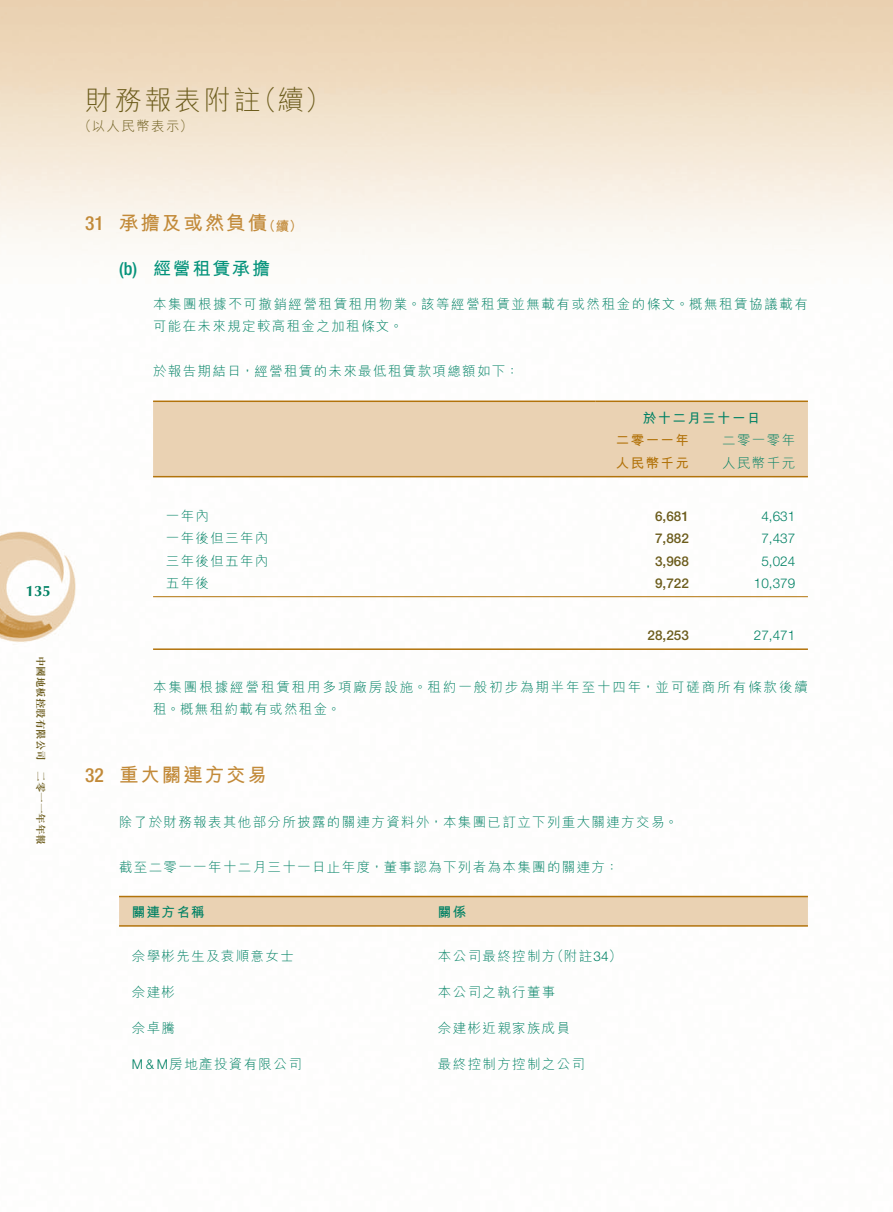
<style>
.page{position:relative;width:893px;height:1212px;background:#fff}
.page>*{position:absolute;margin:0;border:0;box-sizing:border-box;transform-origin:0 0}
.t1{font:300 27px "M Hei HK";letter-spacing:.1em;color:#6c5c1c}
.t2{font:700 19.5px "M Hei HK";letter-spacing:.1em;color:#c28a39}
.t3{font:700 18px "M Hei HK";letter-spacing:.1em;color:#05937b}
.t4{font:700 15px "Optima LT Std";color:#008164}
.t5{font:300 13.5px/22.5px "M Hei HK";letter-spacing:.1em;color:#008164}
.t6{font:300 13.5px/22.5px "M Hei HK";letter-spacing:.14em;color:#008164}
.t7{font:300 13.5px "Helvetica Neue LT Std";color:#008164}
.t8{font:500 13.5px "Helvetica Neue LT Std";color:#6c5c1c}
.t9{font:700 13.5px "M Hei HK";letter-spacing:.1em;color:#008164}
.t10{font:700 13.5px "M Hei HK";letter-spacing:.1em;color:#b2730b}
.t11{font:300 13.5px "M Hei HK";letter-spacing:.1em;color:#6c5c1c}
.t12{font:700 10.5px "M Sung HK";color:#6c5c1c}
.s1{font-family:"Helvetica Neue LT Std";font-weight:500;font-stretch:condensed}
.s2{font-size:13.5px}
.s3{font-family:"Helvetica Neue LT Std"}
</style>
<div class="page">
<img style="left:0;top:0;width:893px;height:896px">
<div style="left:153px;top:402px;width:655px;height:74px;background:#ead2b3"></div>
<hr style="left:595px;top:400px;width:213px;height:2px;background:#b2730b">
<hr style="left:153px;top:476px;width:655px;height:1px;background:#b2730b">
<hr style="left:153px;top:596px;width:655px;height:1px;background:#b2730b">
<hr style="left:153px;top:648px;width:655px;height:2px;background:#b2730b">
<hr style="left:153px;top:400px;width:442px;height:2px;background:#b2730b">
<div style="left:119px;top:897px;width:689px;height:28px;background:#ead2b3"></div>
<hr style="left:119px;top:925px;width:689px;height:2px;background:#b2730b">
<hr style="left:119px;top:896px;width:689px;height:1px;background:#b2730b">
<p class="t4" style="left:26px;top:585px;width:27px">135</p>
<p class="t12" style="left:45px;top:656px;width:190px;rotate:90deg">中國地板控股有限公司 二零一一年年報</p>
<h1 class="t1" style="left:85px;top:90px;width:248px">財務報表附註（續）</h1>
<p class="t11" style="left:78px;top:121px;width:116px">（以人民幣表示）</p>
<h2 class="t2" style="left:85px;top:215px;width:219px"><span class="s1">31</span> 承擔及或然負債<span class="s2">（續）</span></h2>
<h3 class="t3" style="left:119px;top:261px;width:153px"><span class="s1">(b)</span> 經營租賃承擔</h3>
<p class="t5" style="left:153px;top:294px;width:656px">本集團根據不可撤銷經營租賃租用物業。該等經營租賃並無載有或然租金的條文。概無租賃協議載有可能在未來規定較高租金之加租條文。</p>
<p class="t5" style="left:153px;top:362px;width:367px">於報告期結日，經營租賃的未來最低租賃款項總額如下：</p>
<p class="t9" style="left:643px;top:413px;width:119px">於十二月三十一日</p>
<p class="t10" style="left:616px;top:435px;width:74px">二零一一年</p>
<p class="t5" style="left:722px;top:431px;width:74px">二零一零年</p>
<p class="t10" style="left:616px;top:458px;width:74px">人民幣千元</p>
<p class="t5" style="left:722px;top:453px;width:74px">人民幣千元</p>
<p class="t5" style="left:166px;top:506px;width:45px">一年內</p>
<p class="t8" style="left:655px;top:511px;width:35px">6,681</p>
<p class="t7" style="left:761px;top:511px;width:35px">4,631</p>
<p class="t5" style="left:166px;top:529px;width:104px">一年後但三年內</p>
<p class="t8" style="left:655px;top:533px;width:35px">7,882</p>
<p class="t7" style="left:761px;top:533px;width:35px">7,437</p>
<p class="t5" style="left:166px;top:551px;width:104px">三年後但五年內</p>
<p class="t8" style="left:655px;top:556px;width:35px">3,968</p>
<p class="t7" style="left:761px;top:556px;width:35px">5,024</p>
<p class="t5" style="left:166px;top:574px;width:45px">五年後</p>
<p class="t8" style="left:655px;top:578px;width:35px">9,722</p>
<p class="t7" style="left:754px;top:578px;width:43px">10,379</p>
<p class="t8" style="left:648px;top:631px;width:43px">28,253</p>
<p class="t7" style="left:754px;top:631px;width:43px">27,471</p>
<p class="t6" style="left:153px;top:677px;width:656px">本集團根據經營租賃租用多項廠房設施。租約一般初步為期半年至十四年，並可磋商所有條款後續租。概無租約載有或然租金。</p>
<h2 class="t2" style="left:85px;top:767px;width:184px"><span class="s1">32</span> 重大關連方交易</h2>
<p class="t5" style="left:119px;top:812px;width:560px">除了於財務報表其他部分所披露的關連方資料外，本集團已訂立下列重大關連方交易。</p>
<p class="t5" style="left:119px;top:857px;width:501px">截至二零一一年十二月三十一日止年度，董事認為下列者為本集團的關連方：</p>
<p class="t9" style="left:132px;top:907px;width:74px">關連方名稱</p>
<p class="t9" style="left:438px;top:907px;width:30px">關係</p>
<p class="t5" style="left:132px;top:946px;width:163px">佘學彬先生及袁順意女士</p>
<p class="t5" style="left:438px;top:946px;width:186px">本公司最終控制方（附註<span class="s3">34</span>）</p>
<p class="t5" style="left:132px;top:982px;width:45px">佘建彬</p>
<p class="t5" style="left:438px;top:982px;width:119px">本公司之執行董事</p>
<p class="t5" style="left:132px;top:1018px;width:45px">佘卓騰</p>
<p class="t5" style="left:438px;top:1018px;width:134px">佘建彬近親家族成員</p>
<p class="t5" style="left:132px;top:1054px;width:172px"><span class="s3">M &amp; M</span>房地產投資有限公司</p>
<p class="t5" style="left:438px;top:1054px;width:149px">最終控制方控制之公司</p>
</div>
